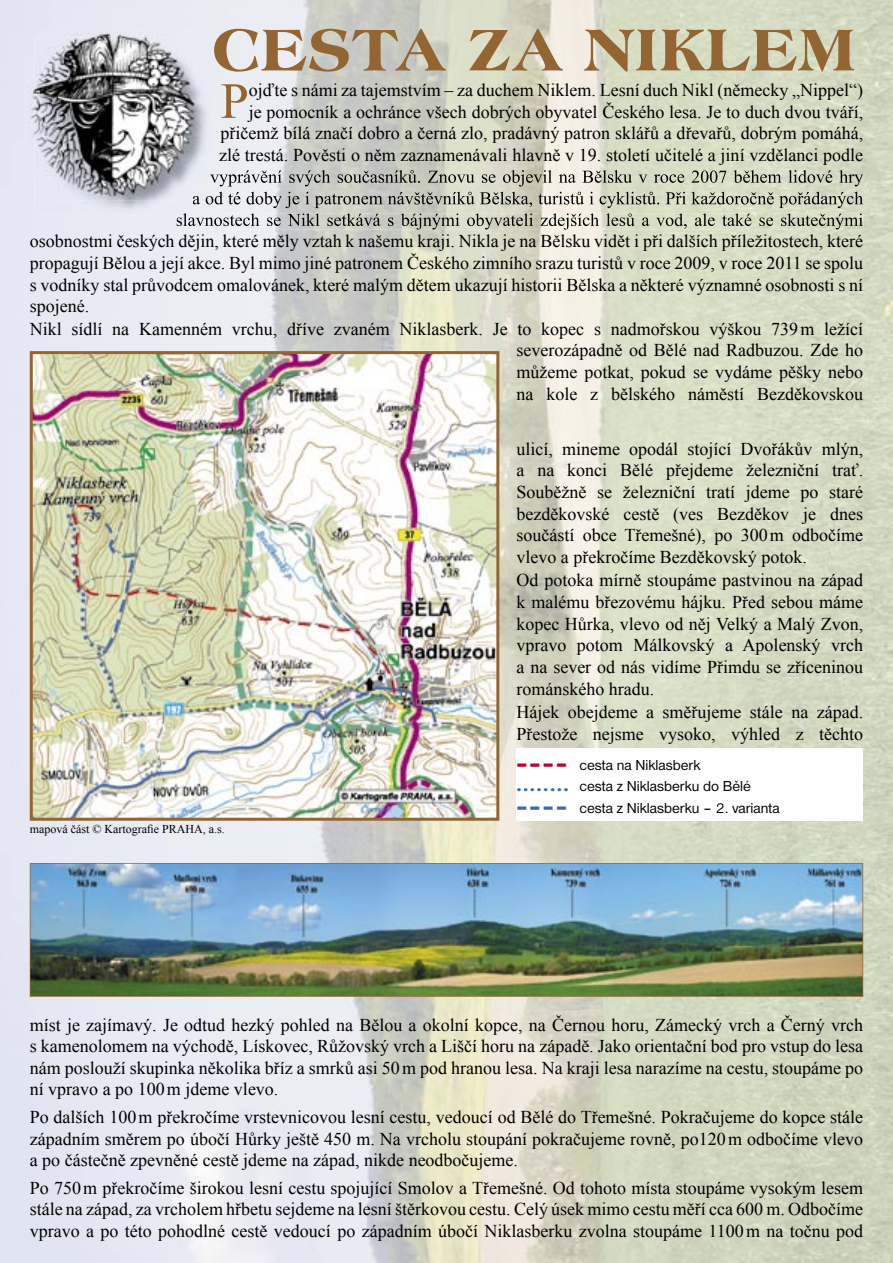
<style>
.page{position:relative;width:893px;height:1263px;background:#fff}
.page>*{position:absolute;margin:0;border:0;box-sizing:border-box;transform-origin:0 0}
.t1{font:51px "America Extra";color:#936532}
.t2{font:50.55px "Times New Roman";color:#936532}
.t3{font:18px/21.6px "Times New Roman";color:#000;text-align:justify}
.t4{font:15px/21.6px "Nimbus San DEE";color:#000}
.t5{font:12px "Times New Roman";color:#000}
.s1{font-family:"Nimbus San DEE Blac";font-size:18px;color:#bd002b}
.s2{font-family:"Renault TEE";font-weight:700;font-size:18px;color:#3e69ac}
.s3{font-family:"Nimbus San DEE Blac";font-size:18px;color:#3e69ac}
</style>
<div class="page">
<img style="left:0;top:211px;width:735px;height:1052px">
<img style="left:735px;top:0;width:158px;height:1263px">
<img style="left:211px;top:0;width:525px;height:211px">
<img style="left:213px;top:170px;width:650px;height:16px">
<img style="left:213px;top:192px;width:650px;height:16px">
<img style="left:176px;top:213px;width:687px;height:17px">
<img style="left:35px;top:36px;width:178px;height:179px">
<img style="left:210px;top:170px;width:3px;height:16px">
<img style="left:193px;top:192px;width:20px;height:16px">
<img style="left:176px;top:213px;width:37px;height:2px">
<div style="left:27px;top:31px;width:171px;height:170px;background:#e5e7f3"></div>
<img style="left:35px;top:36px;width:163px;height:165px">
<svg style="left:193px;top:192px;width:5px;height:9px"></svg>
<img style="left:33px;top:354px;width:463px;height:464px">
<hr style="left:30px;top:353px;width:3px;height:466px;background:#936532">
<hr style="left:31px;top:818px;width:467px;height:3px;background:#936532">
<hr style="left:496px;top:353px;width:3px;height:466px;background:#936532">
<hr style="left:31px;top:351px;width:467px;height:3px;background:#936532">
<div style="left:516px;top:748px;width:347px;height:73px;background:#fff"></div>
<img style="left:31px;top:864px;width:831px;height:132px">
<hr style="left:30px;top:864px;width:1px;height:132px;background:#936532">
<hr style="left:30px;top:996px;width:833px;height:1px;background:#936532">
<hr style="left:862px;top:864px;width:1px;height:132px;background:#936532">
<hr style="left:30px;top:863px;width:833px;height:1px;background:#936532">
<h1 class="t1" style="left:212px;top:12px;width:645px">CESTA ZA NIKLEM</h1>
<h2 class="t2" style="left:221px;top:67px;width:30px">P</h2>
<p class="t3" style="left:219px;top:79px;width:646px;text-align:right">ojďte s námi za tajemstvím – za duchem Niklem. Lesní duch Nikl (německy „Nippel“)<br>je pomocník a ochránce všech dobrých obyvatel Českého lesa. Je to duch dvou tváří, přičemž bílá značí dobro a černá zlo, pradávný patron sklářů a dřevařů, dobrým pomáhá, zlé trestá. Pověsti o něm zaznamenávali hlavně v 19. století učitelé a jiní vzdělanci podle</p>
<p class="t3" style="left:30px;top:230px;width:835px">osobnostmi českých dějin, které měly vztah k našemu kraji. Nikla je na Bělsku vidět i při dalších příležitostech, které</p>
<p class="t3" style="left:30px;top:252px;width:835px">propagují Bělou a její akce. Byl mimo jiné patronem Českého zimního srazu turistů v roce 2009, v roce 2011 se spolu</p>
<p class="t3" style="left:30px;top:274px;width:835px">s vodníky stal průvodcem omalovánek, které malým dětem ukazují historii Bělska a některé významné osobnosti s ní</p>
<p class="t3" style="left:30px;top:295px;width:61px">spojené.</p>
<p class="t3" style="left:30px;top:318px;width:835px">Nikl sídlí na Kamenném vrchu, dříve zvaném Niklasberk. Je to kopec s nadmořskou výškou 739 m ležící</p>
<p class="t3" style="left:516px;top:339px;width:348px">severozápadně od Bělé nad Radbuzou. Zde ho</p>
<p class="t3" style="left:516px;top:361px;width:348px">můžeme potkat, pokud se vydáme pěšky nebo</p>
<p class="t3" style="left:516px;top:382px;width:348px">na kole z bělského náměstí Bezděkovskou</p>
<p class="t3" style="left:516px;top:438px;width:348px">ulicí, mineme opodál stojící Dvořákův mlýn, a na konci Bělé přejdeme železniční trať.<br>Souběžně se železniční tratí jdeme po staré bezděkovské cestě (ves Bezděkov je dnes součástí obce Třemešné), po 300 m odbočíme vlevo a překročíme Bezděkovský potok.</p>
<p class="t3" style="left:516px;top:569px;width:348px">Od potoka mírně stoupáme pastvinou na západ k malému březovému hájku. Před sebou máme kopec Hůrka, vlevo od něj Velký a Malý Zvon, vpravo potom Málkovský a Apolenský vrch a na sever od nás vidíme Přimdu se zříceninou románského hradu.</p>
<p class="t3" style="left:516px;top:701px;width:348px">Hájek obejdeme a směřujeme stále na západ.<br>Přestože nejsme vysoko, výhled z těchto</p>
<p class="t5" style="left:30px;top:821px;width:197px">mapová část © Kartografie PRAHA, a.s.</p>
<p class="t4" style="left:516px;top:754px;width:236px"><span class="s1">– – – –</span> cesta na Niklasberk <span class="s2">........</span> cesta z Niklasberku do Bělé</p>
<p class="t4" style="left:516px;top:797px;width:265px"><span class="s3">– – – –</span> cesta z Niklasberku – 2. varianta</p>
<p class="t3" style="left:30px;top:1013px;width:835px">míst je zajímavý. Je odtud hezký pohled na Bělou a okolní kopce, na Černou horu, Zámecký vrch a Černý vrch s kamenolomem na východě, Lískovec, Růžovský vrch a Liščí horu na západě. Jako orientační bod pro vstup do lesa nám poslouží skupinka několika bříz a smrků asi 50 m pod hranou lesa. Na kraji lesa narazíme na cestu, stoupáme po ní vpravo a po 100 m jdeme vlevo.</p>
<p class="t3" style="left:30px;top:1106px;width:835px">Po dalších 100 m překročíme vrstevnicovou lesní cestu, vedoucí od Bělé do Třemešné. Pokračujeme do kopce stále západním směrem po úbočí Hůrky ještě 450 m. Na vrcholu stoupání pokračujeme rovně, po120 m odbočíme vlevo a po částečně zpevněné cestě jdeme na západ, nikde neodbočujeme.</p>
<p class="t3" style="left:30px;top:1176px;width:835px">Po 750 m překročíme širokou lesní cestu spojující Smolov a Třemešné. Od tohoto místa stoupáme vysokým lesem stále na západ, za vrcholem hřbetu sejdeme na lesní štěrkovou cestu. Celý úsek mimo cestu měří cca 600 m. Odbočíme vpravo a po této pohodlné cestě vedoucí po západním úbočí Niklasberku zvolna stoupáme 1100 m na točnu pod</p>
</div>
